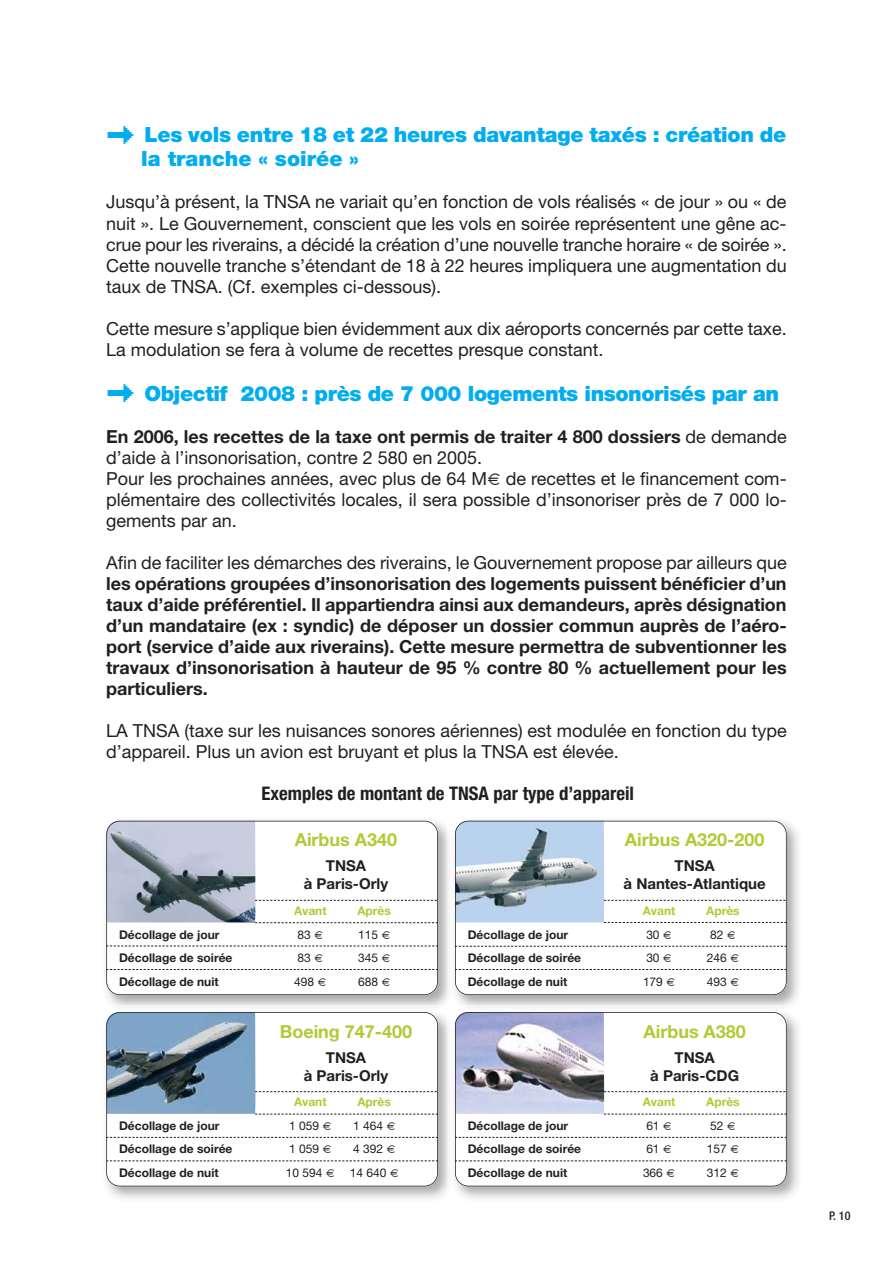
<style>
.page{position:relative;width:893px;height:1263px;background:#fff}
.page>*{position:absolute;margin:0;border:0;box-sizing:border-box;transform-origin:0 0}
.t1{font:900 21px/24px "Helvetica Neue";letter-spacing:-.01em;color:#00adef}
.t2{font:700 condensed 18.75px "Helvetica Neue";color:#231f20}
.t3{font:18px/21px "Helvetica Neue";color:#231f20}
.t4{font:700 18px/21px "Helvetica Neue";color:#231f20;text-align:justify}
.t5{font:700 18px "Helvetica Neue";color:#b3c935}
.t6{font:700 15px/18px "Helvetica Neue";color:#231f20;text-align:center}
.t7{font:700 12px "Helvetica Neue";color:#231f20}
.t8{font:12px "Helvetica Neue";color:#231f20}
.t9{font:700 12px "Helvetica Neue";color:#b3c935}
.t10{font:500 condensed 12px "Helvetica Neue";color:#231f20}
.s1{font-family:"Fleches Left Right";font-weight:400;font-size:34.5px}
.s2{font-weight:700}
</style>
<div class="page">
<img style="left:106px;top:820px;width:693px;height:185px">
<div style="left:106px;top:821px;width:332px;height:174px;background:#fff;border-radius:13px"></div>
<svg style="left:110px;top:946px;width:325px;height:1px"></svg>
<svg style="left:109px;top:969px;width:326px;height:1px"></svg>
<svg style="left:106px;top:821px;width:332px;height:102px"></svg>
<div style="left:455px;top:821px;width:332px;height:174px;background:#fff;border-radius:13px"></div>
<svg style="left:458px;top:946px;width:326px;height:1px"></svg>
<svg style="left:458px;top:969px;width:326px;height:1px"></svg>
<svg style="left:455px;top:821px;width:332px;height:102px"></svg>
<img style="left:106px;top:1005px;width:342px;height:194px">
<div style="left:106px;top:1012px;width:332px;height:174px;background:#fff;border-radius:13px"></div>
<svg style="left:109px;top:1137px;width:326px;height:1px"></svg>
<svg style="left:110px;top:1160px;width:325px;height:1px"></svg>
<svg style="left:106px;top:1012px;width:332px;height:103px"></svg>
<img style="left:448px;top:1115px;width:10px;height:74px">
<div style="left:455px;top:1012px;width:332px;height:174px;background:#fff;border-radius:13px"></div>
<svg style="left:458px;top:1137px;width:326px;height:1px"></svg>
<svg style="left:458px;top:1160px;width:326px;height:1px"></svg>
<svg style="left:448px;top:1005px;width:339px;height:110px"></svg>
<div style="left:106px;top:821px;width:332px;height:174px;border:2px solid #231f20;border-radius:14px"></div>
<div style="left:455px;top:821px;width:332px;height:174px;border:2px solid #231f20;border-radius:14px"></div>
<div style="left:106px;top:1012px;width:332px;height:174px;border:2px solid #231f20;border-radius:14px"></div>
<div style="left:455px;top:1012px;width:332px;height:174px;border:2px solid #231f20;border-radius:14px"></div>
<p class="t1" style="left:141px;top:125px;width:647px;text-indent:-35px"><span class="s1">g</span> Les vols entre 18 et 22 heures davantage taxés : création de la tranche « soirée »</p>
<p class="t3" style="left:106px;top:193px;width:682px;text-align:justify">Jusqu’à présent, la TNSA ne variait qu’en fonction de vols réalisés « de jour » ou « de nuit ». Le Gouvernement, conscient que les vols en soirée représentent une gêne ac&shy;crue pour les riverains, a décidé la création d’une nouvelle tranche horaire « de soirée ».<br>Cette nouvelle tranche s’étendant de 18 à 22 heures impliquera une augmentation du taux de TNSA. (Cf. exemples ci-dessous).</p>
<p class="t3" style="left:106px;top:319px;width:682px">Cette mesure s’applique bien évidemment aux dix aéroports concernés par cette taxe.<br>La modulation se fera à volume de recettes presque constant.</p>
<p class="t1" style="left:106px;top:383px;width:674px"><span class="s1">g</span> Objectif 2008 : près de 7 000 logements insonorisés par an</p>
<p class="t3" style="left:106px;top:427px;width:682px"><span class="s2">En 2006, les recettes de la taxe ont permis de traiter 4 800 dossiers</span> de demande d’aide à l’insonorisation, contre 2 580 en 2005.<br>Pour les prochaines années, avec plus de 64 M de recettes et le financement com&shy;plémentaire des collectivités locales, il sera possible d’insonoriser près de 7 000 lo&shy;gements par an.</p>
<p class="t3" style="left:106px;top:553px;width:682px">Afin de faciliter les démarches des riverains, le Gouvernement propose par ailleurs que</p>
<p class="t4" style="left:106px;top:574px;width:682px">les opérations groupées d’insonorisation des logements puissent bénéficier d’un taux d’aide préférentiel. Il appartiendra ainsi aux demandeurs, après désignation d’un mandataire (ex : syndic) de déposer un dossier commun auprès de l’aéro&shy;port (service d’aide aux riverains). Cette mesure permettra de subventionner les travaux d’insonorisation à hauteur de 95 % contre 80 % actuellement pour les particuliers.</p>
<p class="t3" style="left:106px;top:721px;width:682px">LA TNSA (taxe sur les nuisances sonores aériennes) est modulée en fonction du type d’appareil. Plus un avion est bruyant et plus la TNSA est élevée.</p>
<p class="t2" style="left:262px;top:787px;width:374px">Exemples de montant de TNSA par type d’appareil</p>
<p class="t5" style="left:295px;top:833px;width:104px">Airbus A340</p>
<p class="t6" style="left:304px;top:858px;width:86px">TNSA<br>à Paris-Orly</p>
<p class="t9" style="left:294px;top:906px;width:34px">Avant</p>
<p class="t9" style="left:357px;top:906px;width:35px">Après</p>
<p class="t7" style="left:119px;top:930px;width:102px">Décollage de jour</p>
<p class="t8" style="left:298px;top:930px;width:15px">83</p>
<p class="t8" style="left:358px;top:930px;width:21px">115</p>
<p class="t7" style="left:119px;top:953px;width:115px">Décollage de soirée</p>
<p class="t8" style="left:298px;top:953px;width:15px">83</p>
<p class="t8" style="left:358px;top:953px;width:21px">345</p>
<p class="t7" style="left:119px;top:977px;width:101px">Décollage de nuit</p>
<p class="t8" style="left:294px;top:977px;width:21px">498</p>
<p class="t8" style="left:358px;top:977px;width:21px">688</p>
<p class="t5" style="left:280px;top:1025px;width:134px">Boeing 747-400</p>
<p class="t6" style="left:304px;top:1049px;width:86px">TNSA<br>à Paris-Orly</p>
<p class="t9" style="left:294px;top:1098px;width:34px">Avant</p>
<p class="t9" style="left:357px;top:1098px;width:35px">Après</p>
<p class="t7" style="left:119px;top:1121px;width:102px">Décollage de jour</p>
<p class="t8" style="left:289px;top:1121px;width:31px">1 059</p>
<p class="t8" style="left:353px;top:1121px;width:31px">1 464</p>
<p class="t7" style="left:119px;top:1145px;width:115px">Décollage de soirée</p>
<p class="t8" style="left:289px;top:1145px;width:31px">1 059</p>
<p class="t8" style="left:353px;top:1145px;width:31px">4 392</p>
<p class="t7" style="left:119px;top:1168px;width:101px">Décollage de nuit</p>
<p class="t8" style="left:286px;top:1168px;width:38px">10 594</p>
<p class="t8" style="left:350px;top:1168px;width:38px">14 640</p>
<p class="t5" style="left:625px;top:833px;width:141px">Airbus A320-200</p>
<p class="t6" style="left:624px;top:858px;width:144px">TNSA<br>à Nantes-Atlantique</p>
<p class="t9" style="left:643px;top:906px;width:34px">Avant</p>
<p class="t9" style="left:706px;top:906px;width:35px">Après</p>
<p class="t7" style="left:468px;top:930px;width:102px">Décollage de jour</p>
<p class="t8" style="left:646px;top:930px;width:15px">30</p>
<p class="t8" style="left:710px;top:930px;width:15px">82</p>
<p class="t7" style="left:468px;top:953px;width:115px">Décollage de soirée</p>
<p class="t8" style="left:646px;top:953px;width:15px">30</p>
<p class="t8" style="left:707px;top:953px;width:21px">246</p>
<p class="t7" style="left:468px;top:977px;width:101px">Décollage de nuit</p>
<p class="t8" style="left:643px;top:977px;width:21px">179</p>
<p class="t8" style="left:707px;top:977px;width:21px">493</p>
<p class="t5" style="left:643px;top:1025px;width:104px">Airbus A380</p>
<p class="t6" style="left:650px;top:1049px;width:90px">TNSA<br>à Paris-CDG</p>
<p class="t9" style="left:643px;top:1098px;width:34px">Avant</p>
<p class="t9" style="left:706px;top:1098px;width:35px">Après</p>
<p class="t7" style="left:468px;top:1121px;width:102px">Décollage de jour</p>
<p class="t8" style="left:646px;top:1121px;width:15px">61</p>
<p class="t8" style="left:710px;top:1121px;width:15px">52</p>
<p class="t7" style="left:468px;top:1145px;width:115px">Décollage de soirée</p>
<p class="t8" style="left:646px;top:1145px;width:15px">61</p>
<p class="t8" style="left:707px;top:1145px;width:21px">157</p>
<p class="t7" style="left:468px;top:1168px;width:101px">Décollage de nuit</p>
<p class="t8" style="left:643px;top:1168px;width:21px">366</p>
<p class="t8" style="left:707px;top:1168px;width:21px">312</p>
<p class="t10" style="left:829px;top:1212px;width:23px">P. 10</p>
</div>
